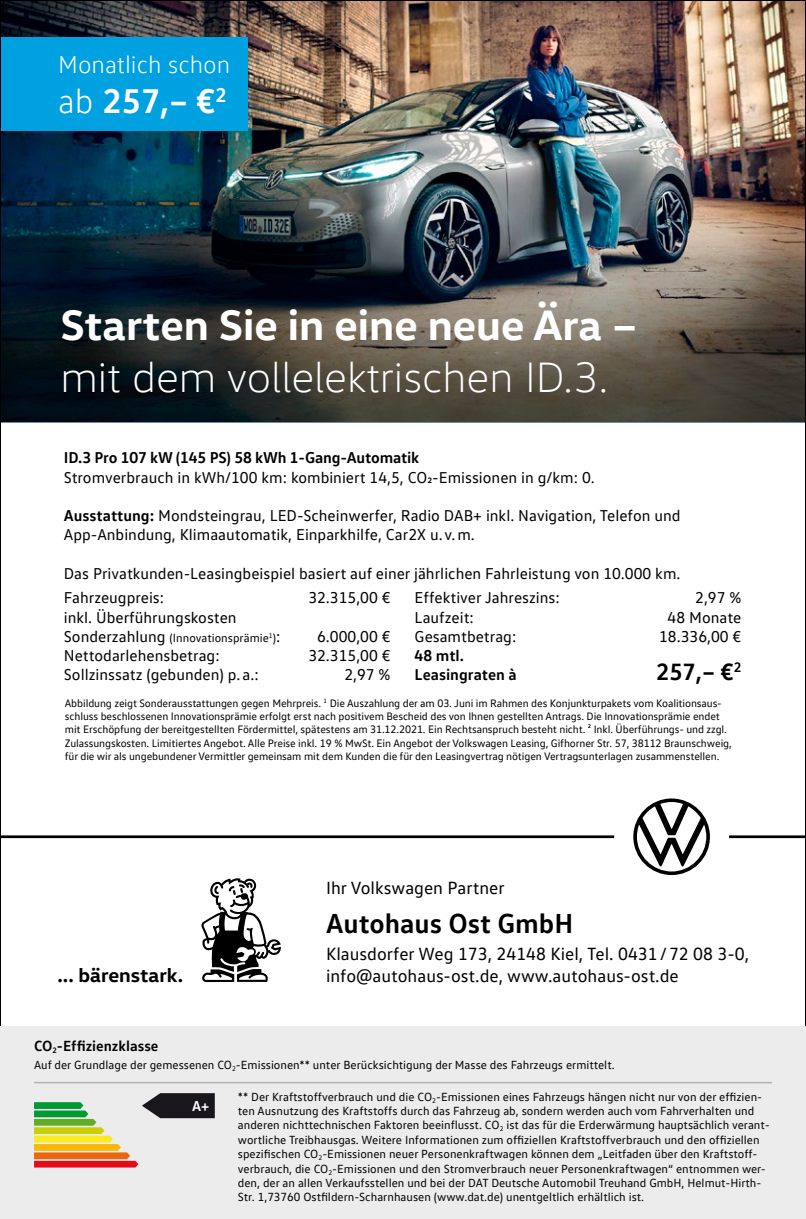
<style>
.page{position:relative;width:806px;height:1219px;background:#fff}
.page>*{position:absolute;margin:0;border:0;box-sizing:border-box;transform-origin:0 0}
.t1{font:300 43.2px "VW Head";color:#fff}
.t2{font:700 43.2px "VW Head";color:#fff}
.t3{font:700 34.8px "VW Text";color:#fff}
.t4{font:700 28px "VW Text";color:#000}
.t5{font:300 25px "VW Text";color:#fff}
.t6{font:700 24px "VW Text";color:#000}
.t7{font:700 20px "VW Head";color:#000}
.t8{font:18px "VW Text";color:#000}
.t9{font:16px/19.2px "VW Text";color:#000}
.t10{font:700 16px/19.2px "VW Text";letter-spacing:-.01em;color:#000}
.t11{font:700 15px "VW Text";color:#000}
.t12{font:700 14.6px "VW Text";color:#fff}
.t13{font:12px/14.4px "VW Text";color:#000}
.t14{font:11px/13.2px "VW Text";letter-spacing:-.01em;color:#000}
.s1{font-weight:300}
.s2{font-weight:700}
.s3{font-size:16px}
</style>
<div class="page">
<svg style="left:201px;top:878px;width:80px;height:104px"></svg>
<img style="left:2px;top:2px;width:801px;height:188px">
<img style="left:2px;top:190px;width:801px;height:232px">
<div style="left:0;top:37px;width:247px;height:93px;background:#00a1e0"></div>
<svg style="left:633px;top:798px;width:76px;height:77px"></svg>
<hr style="left:0;top:835px;width:613px;height:3px;background:#000">
<hr style="left:728px;top:835px;width:77px;height:3px;background:#000">
<div style="left:0;top:1026px;width:805px;height:193px;background:#ececed"></div>
<hr style="left:34px;top:1082px;width:737px;height:1px;background:#b1b2b3">
<svg style="left:34px;top:1093px;width:181px;height:74px"></svg>
<h3 class="t5" style="left:58px;top:50px;width:173px">Monatlich schon</h3>
<h2 class="t3" style="left:58px;top:79px;width:170px"><span class="s1">ab</span> 257,– €<sup>2</sup></h2>
<h1 class="t2" style="left:60px;top:297px;width:578px">Starten Sie in eine neue Ära –</h1>
<h1 class="t1" style="left:60px;top:352px;width:549px">mit dem vollelektrischen ID.3.</h1>
<h3 class="t10" style="left:64px;top:447px;width:357px">ID.3 Pro 107 kW (145 PS) 58 kWh 1-Gang-Automatik</h3>
<h3 class="t9" style="left:64px;top:467px;width:532px">Stromverbrauch in kWh/100 km: kombiniert 14,5, CO2-Emissionen in g/km: 0.</h3>
<h3 class="t9" style="left:64px;top:505px;width:618px"><span class="s2">Ausstattung:</span> Mondsteingrau, LED-Scheinwerfer, Radio DAB+ inkl. Navigation, Telefon und<br>App-Anbindung, Klimaautomatik, Einparkhilfe, Car2X u.v.m.</h3>
<h3 class="t9" style="left:64px;top:560px;width:617px;line-height:24.8px">Das Privatkunden-Leasingbeispiel basiert auf einer jährlichen Fahrleistung von 10.000 km.<br>Fahrzeugpreis:</h3>
<h3 class="t9" style="left:414px;top:588px;width:146px">Effektiver Jahreszins:</h3>
<h3 class="t9" style="left:694px;top:588px;width:48px">2,97 %</h3>
<h3 class="t9" style="left:414px;top:607px;width:61px">Laufzeit:</h3>
<h3 class="t9" style="left:667px;top:607px;width:75px">48 Monate</h3>
<h3 class="t9" style="left:414px;top:626px;width:103px">Gesamtbetrag:</h3>
<h3 class="t9" style="left:658px;top:626px;width:84px">18.336,00 €</h3>
<h3 class="t10" style="left:414px;top:645px;width:104px">48 mtl.<br>Leasingraten à</h3>
<h3 class="t9" style="left:308px;top:588px;width:84px">32.315,00 €</h3>
<h3 class="t9" style="left:64px;top:607px;width:174px">inkl. Überführungskosten</h3>
<p class="t13" style="left:64px;top:630px;width:218px"><span class="s3">Sonderzahlung</span> (Innovationsprämie<sup>1</sup>)<span class="s3">:</span></p>
<h3 class="t9" style="left:317px;top:626px;width:75px">6.000,00 €</h3>
<h3 class="t9" style="left:64px;top:645px;width:157px">Nettodarlehensbetrag:</h3>
<h3 class="t9" style="left:308px;top:645px;width:84px">32.315,00 €</h3>
<h3 class="t9" style="left:64px;top:665px;width:196px">Sollzinssatz (gebunden) p. a.:</h3>
<h3 class="t9" style="left:344px;top:665px;width:48px">2,97 %</h3>
<h3 class="t6" style="left:655px;top:656px;width:87px">257,– €<sup>2</sup></h3>
<p class="t14" style="left:65px;top:696px;width:668px">Abbildung zeigt Sonderausstattungen gegen Mehrpreis. <sup>1</sup> Die Auszahlung der am 03. Juni im Rahmen des Konjunkturpakets vom Koalitionsaus&shy;schluss beschlossenen Innovationsprämie erfolgt erst nach positivem Bescheid des von Ihnen gestellten Antrags. Die Innovationsprämie endet mit Erschöpfung der bereitgestellten Fördermittel, spätestens am 31.12.2021. Ein Rechtsanspruch besteht nicht. ² Inkl. Überführungs- und zzgl.<br>Zulassungskosten. Limitiertes Angebot. Alle Preise inkl. 19 % MwSt. Ein Angebot der Volkswagen Leasing, Gifhorner Str. 57, 38112 Braunschweig, für die wir als ungebundener Vermittler gemeinsam mit dem Kunden die für den Leasingvertrag nötigen Vertragsunterlagen zusammenstellen.</p>
<h3 class="t8" style="left:326px;top:876px;width:180px">Ihr Volkswagen Partner</h3>
<h3 class="t4" style="left:326px;top:905px;width:248px">Autohaus Ost GmbH</h3>
<h3 class="t8" style="left:326px;top:943px;width:424px">Klausdorfer Weg 173, 24148 Kiel, Tel. 0431/72 08 3-0,</h3>
<h3 class="t7" style="left:57px;top:962px;width:127px">... bärenstark.</h3>
<h3 class="t8" style="left:326px;top:964px;width:354px">info@autohaus-ost.de, www.autohaus-ost.de</h3>
<p class="t11" style="left:34px;top:1035px;width:126px">CO<sub>2</sub>-Effizienzklasse</p>
<p class="t13" style="left:34px;top:1057px;width:581px">Auf der Grundlage der gemessenen CO<sub>2</sub>-Emissionen** unter Berücksichtigung der Masse des Fahrzeugs ermittelt.</p>
<p class="t12" style="left:192px;top:1096px;width:19px">A+</p>
<p class="t13" style="left:238px;top:1089px;width:533px">** Der Kraftstoffverbrauch und die CO<sub>2</sub>-Emissionen eines Fahrzeugs hängen nicht nur von der effizien&shy;ten Ausnutzung des Kraftstoffs durch das Fahrzeug ab, sondern werden auch vom Fahrverhalten und anderen nichttechnischen Faktoren beeinflusst. CO<sub>2</sub> ist das für die Erderwärmung hauptsächlich verant&shy;wortliche Treibhausgas. Weitere Informationen zum offiziellen Kraftstoffverbrauch und den offiziellen spezifischen CO<sub>2</sub>-Emissionen neuer Personenkraftwagen können dem „Leitfaden über den Kraftstoff&shy;verbrauch, die CO<sub>2</sub>-Emissionen und den Stromverbrauch neuer Personenkraftwagen“ entnommen wer&shy;den, der an allen Verkaufsstellen und bei der DAT Deutsche Automobil Treuhand GmbH, Helmut-Hirth-Str. 1,73760 Ostfildern-Scharnhausen (www.dat.de) unentgeltlich erhältlich ist.</p>
</div>
